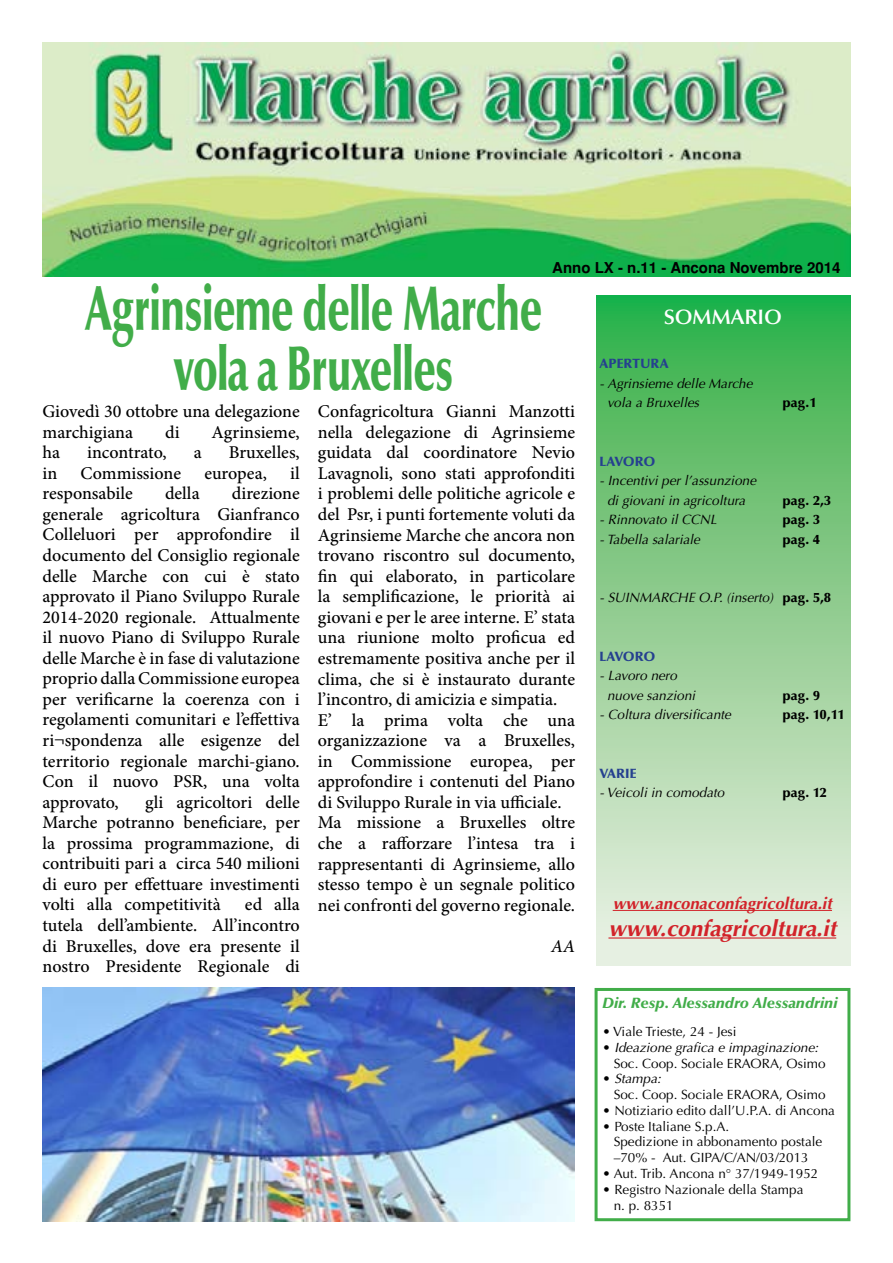
<style>
.page{position:relative;width:893px;height:1263px;background:#fff}
.page>*{position:absolute;margin:0;border:0;box-sizing:border-box;transform-origin:0 0}
.t1{font:900 62.85px/60px "Optima";letter-spacing:-.02em;color:#41ad49;text-align:center;scale:.66 1}
.t2{font:italic 700 22.5px "Optima";color:#d2232a}
.t3{font:600 21px "Optima";color:#fff}
.t4{font:500 18px/20.5px "Minion Pro";color:#000;text-align:justify}
.t5{font:italic 500 18px "Minion Pro";color:#000}
.t6{font:italic 700 16.5px "Optima";color:#d2232a}
.t7{font:700 15px "Helvetica";color:#000}
.t8{font:italic 900 14.85px "Optima";color:#41ad49}
.t9{font:italic 13.5px/19.5px "Optima";color:#000;text-align:center}
.t10{font:13.35px/15.8px "Optima";color:#000}
.t11{font:italic 13.35px/15.8px "Optima";color:#000}
.t12{font:900 13.35px "Optima";color:#000}
.t13{font:900 13.35px "Optima";color:#25408f}
.s1{font-weight:900;font-style:normal;font-size:13.35px}
.s2{font-style:normal}
.s3{font-style:italic}
</style>
<div class="page">
<svg style="left:42px;top:1184px;width:40px;height:38px"></svg>
<img style="left:43px;top:43px;width:807px;height:234px">
<svg style="left:819px;top:1189px;width:32px;height:33px"></svg>
<svg style="left:596px;top:296px;width:254px;height:669px;background:#92cf95"></svg>
<div style="left:595px;top:988px;width:255px;height:233px;background:#fff;border:3px solid #41ad49"></div>
<hr style="left:613px;top:910px;width:219px;height:1px;background:#d2232a">
<hr style="left:608px;top:937px;width:228px;height:1px;background:#d2232a">
<img style="left:43px;top:988px;width:531px;height:233px">
<p class="t7" style="left:552px;top:259px;width:290px">Anno LX - n.11 - Ancona Novembre 2014</p>
<h1 class="t1" style="left:85px;top:280px;width:695px">Agrinsieme delle Marche vola a Bruxelles</h1>
<p class="t4" style="left:43px;top:401px;width:259px">Giovedì 30 ottobre una delegazione marchigiana</p>
<p class="t4" style="left:165px;top:422px;width:16px">di</p>
<p class="t4" style="left:212px;top:422px;width:90px">Agrinsieme,</p>
<p class="t4" style="left:43px;top:442px;width:19px">ha</p>
<p class="t4" style="left:87px;top:442px;width:81px">incontrato,</p>
<p class="t4" style="left:194px;top:442px;width:9px">a</p>
<p class="t4" style="left:229px;top:442px;width:73px">Bruxelles,</p>
<p class="t4" style="left:43px;top:463px;width:16px">in</p>
<p class="t4" style="left:81px;top:463px;width:102px">Commissione</p>
<p class="t4" style="left:204px;top:463px;width:64px">europea,</p>
<p class="t4" style="left:290px;top:463px;width:11px">il</p>
<p class="t4" style="left:43px;top:483px;width:92px">responsabile</p>
<p class="t4" style="left:165px;top:483px;width:36px">della</p>
<p class="t4" style="left:43px;top:483px;width:259px;text-indent:189px">direzione generale agricoltura Gianfranco Colleluori per approfondire il documento del Consiglio regionale delle Marche con cui è stato approvato il Piano Sviluppo Rurale 2014-2020 regionale. Attualmente il nuovo Piano di Sviluppo Rurale delle Marche è in fase di valutazione proprio dalla Commissione europea per verificarne la coerenza con i regolamenti comunitari e l’effettiva ri¬spondenza alle esigenze del territorio regionale marchi-giano.<br>Con il nuovo PSR, una volta approvato,</p>
<p class="t4" style="left:43px;top:792px;width:259px;text-indent:103px">gli agricoltori delle Marche potranno beneficiare, per la prossima programmazione, di contribuiti pari a circa 540 milioni di euro per effettuare investimenti volti alla competitività</p>
<p class="t4" style="left:43px;top:894px;width:259px;text-indent:202px">ed alla tutela dell’ambiente. All’incontro di Bruxelles, dove era presente il nostro Presidente Regionale di</p>
<p class="t4" style="left:318px;top:401px;width:259px;text-align:left">Confagricoltura Gianni Manzotti nella delegazione di Agrinsieme guidata dal coordinatore Nevio Lavagnoli, sono stati approfonditi i problemi delle politiche agricole e del Psr, i punti fortemente voluti da Agrinsieme Marche che ancora non trovano riscontro sul documento, fin qui elaborato, in particolare la semplificazione, le priorità ai giovani e per le aree interne. E’ stata una riunione molto proficua ed estremamente positiva anche per il clima, che si è instaurato durante l’incontro, di amicizia e simpatia.<br>E’ la prima volta che una organizzazione va a Bruxelles, in Commissione europea, per approfondire i contenuti del Piano di Sviluppo Rurale in via ufficiale.<br>Ma missione a Bruxelles oltre che a rafforzare l’intesa tra i rappresentanti di Agrinsieme, allo stesso tempo è un segnale politico nei confronti del governo regionale.</p>
<p class="t5" style="left:551px;top:933px;width:25px">AA</p>
<p class="t3" style="left:664px;top:304px;width:120px">SOMMARIO</p>
<p class="t13" style="left:600px;top:356px;width:71px">APERTURA</p>
<p class="t11" style="left:607px;top:373px;width:147px;line-height:19.5px;text-indent:-8px">- Agrinsieme delle Marche vola a Bruxelles</p>
<p class="t13" style="left:600px;top:453px;width:57px">LAVORO</p>
<p class="t9" style="left:600px;top:471px;width:158px">- Incentivi per l’assunzione di giovani in agricoltura</p>
<p class="t12" style="left:783px;top:395px;width:35px">pag.1</p>
<p class="t12" style="left:783px;top:492px;width:50px">pag. 2,3</p>
<p class="t9" style="left:600px;top:510px;width:119px">- Rinnovato il CCNL</p>
<p class="t12" style="left:783px;top:512px;width:39px">pag. 3</p>
<p class="t9" style="left:600px;top:529px;width:102px">- Tabella salariale</p>
<p class="t12" style="left:783px;top:531px;width:39px">pag. 4</p>
<p class="t9" style="left:600px;top:588px;width:233px">- SUINMARCHE O.P. (inserto) <span class="s1">pag. 5,8</span></p>
<p class="t13" style="left:600px;top:648px;width:57px">LAVORO</p>
<p class="t9" style="left:607px;top:666px;width:90px;text-align:left;text-indent:-8px">- Lavoro nero nuove sanzioni</p>
<p class="t12" style="left:783px;top:687px;width:39px">pag. 9</p>
<p class="t9" style="left:600px;top:705px;width:133px">- Coltura diversificante</p>
<p class="t12" style="left:783px;top:707px;width:63px">pag. 10,11</p>
<p class="t13" style="left:600px;top:765px;width:38px">VARIE</p>
<p class="t9" style="left:600px;top:783px;width:126px">- Veicoli in comodato</p>
<p class="t12" style="left:783px;top:785px;width:45px">pag. 12</p>
<p class="t6" style="left:613px;top:893px;width:221px">www.anconaconfagricoltura.it</p>
<p class="t2" style="left:608px;top:915px;width:229px">www.confagricoltura.it</p>
<p class="t8" style="left:602px;top:994px;width:237px">Dir. Resp. Alessandro Alessandrini</p>
<p class="t10" style="left:602px;top:1024px;width:136px">• Viale Trieste, 24 - Jesi</p>
<p class="t11" style="left:614px;top:1039px;width:213px;text-indent:-11px"><span class="s2">•</span> Ideazione grafica e impaginazione:<br><span class="s2">Soc. Coop. Sociale ERAORA, Osimo</span></p>
<p class="t10" style="left:614px;top:1071px;width:213px;text-indent:-11px">• <span class="s3">Stampa:<br></span>Soc. Coop. Sociale ERAORA, Osimo</p>
<p class="t10" style="left:602px;top:1102px;width:234px">• Notiziario edito dall’U.P.A. di Ancona</p>
<p class="t10" style="left:614px;top:1118px;width:210px;text-indent:-11px">• Poste Italiane S.p.A.<br>Spedizione in abbonamento postale –70% - Aut. GIPA/C/AN/03/2013</p>
<p class="t10" style="left:602px;top:1165px;width:217px">• Aut. Trib. Ancona n° 37/1949-1952</p>
<p class="t10" style="left:614px;top:1181px;width:191px;line-height:16.2px;text-indent:-11px">• Registro Nazionale della Stampa n. p. 8351</p>
</div>
